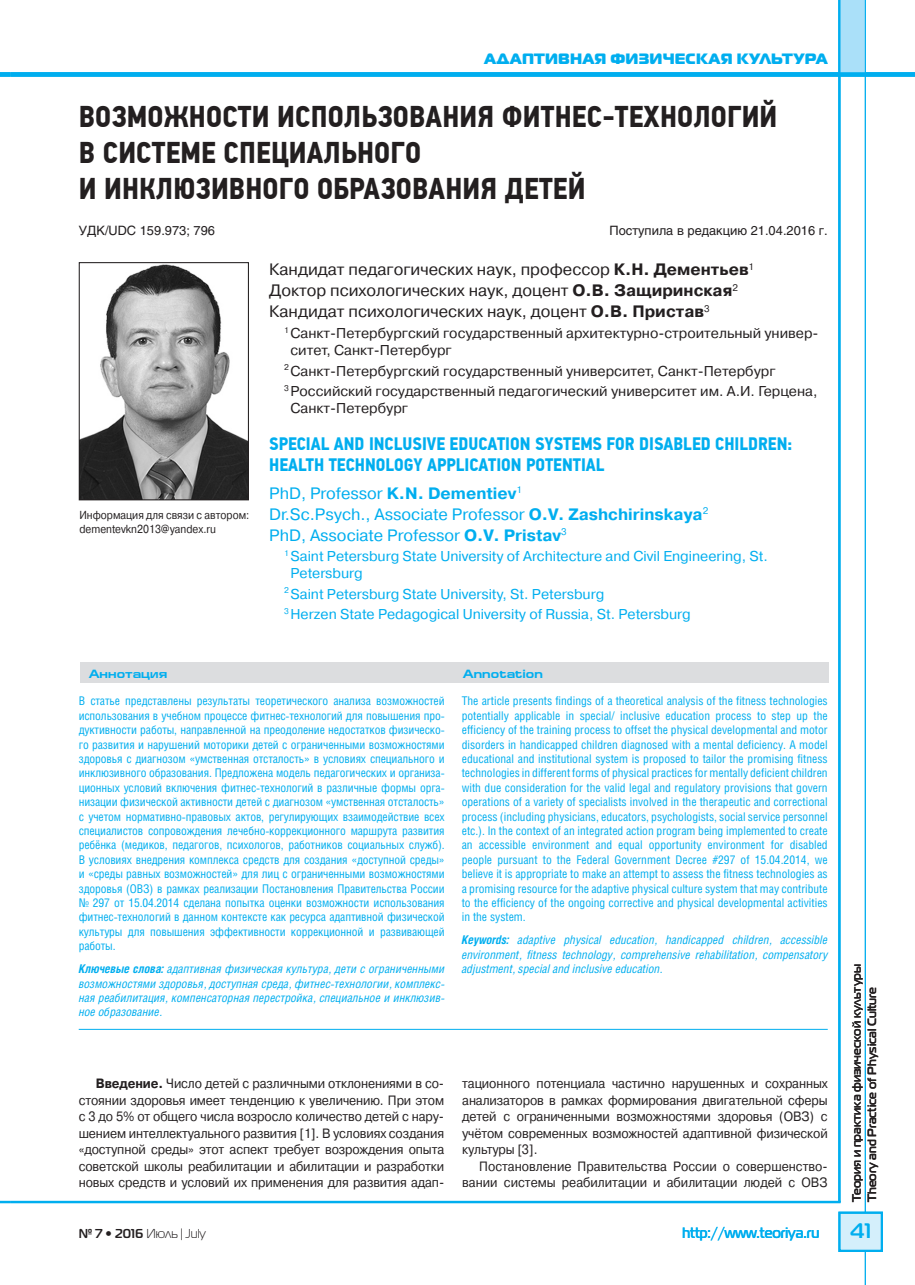
<style>
.page{position:relative;width:915px;height:1285px;background:#fff}
.page>*{position:absolute;margin:0;border:0;box-sizing:border-box;transform-origin:0 0}
.t1{font:700 30px/36px "PF Din Text Cond Pro";letter-spacing:.005em;color:#231f20}
.t2{font:700 21px "Magistral C";color:#00aeef}
.t3{font:700 18px/21.6px "PF Din Text Cond Pro";color:#00aeef}
.t4{font:16.5px/21px "Pragmatica C";color:#231f20}
.t5{font:16.5px/21px "Pragmatica C";color:#00aeef}
.t6{font:15px "Magistral Black C";letter-spacing:.015em;color:#00aeef}
.t7{font:700 15px "Magistral C";color:#00aeef;scale:.92 1}
.t8{font:14.25px/20.7px "Pragmatica C";color:#231f20}
.t9{font:14.25px/20.7px "Pragmatica C";color:#00aeef}
.t10{font:13.5px/16.5px "Pragmatica C";letter-spacing:-.01em;color:#231f20;text-align:justify;scale:.92 1}
.t11{font:12.9px "Magistral C";color:#231f20}
.t12{font:12.75px "Helios";color:#231f20}
.t13{font:12px/14.4px "Helios Cond";letter-spacing:-.005em;color:#00aeef;text-align:justify}
.t14{font:italic 12px/14.4px "Helios Cond";color:#00aeef;text-align:justify}
.t15{font:700 12px/15.5px "Magistral C";color:#231f20}
.t16{font:700 12px "Europe Ext";color:#00aeef;scale:.92 1}
.t17{font:11.7px/14px "Pragmatica C";color:#231f20;scale:.88 1}
.t18{font:8.25px "Pragmatica C";color:#231f20}
.t19{font:8.25px "Pragmatica C";color:#00aeef}
.s1{font-weight:700}
</style>
<div class="page">
<div style="left:0;top:72px;width:11px;height:5px;background:#00aeef"></div>
<svg style="left:0;top:1200px;width:11px;height:2px"></svg>
<div style="left:839px;top:0;width:25px;height:74px;background:#aae0f9"></div>
<div style="left:11px;top:72px;width:903px;height:5px;background:#00aeef"></div>
<hr style="left:838px;top:0;width:2px;height:1201px;background:#00aeef">
<hr style="left:11px;top:1200px;width:829px;height:2px;background:#00aeef">
<hr style="left:864px;top:0;width:1px;height:1284px;background:#00aeef">
<div style="left:838px;top:1211px;width:44px;height:40px;background:#d4effb;border:2px solid #00aeef"></div>
<hr style="left:79px;top:1028px;width:748px;height:1px;background:#00aeef">
<div style="left:80px;top:662px;width:748px;height:21px;background:#dcdddf"></div>
<img style="left:81px;top:264px;width:166px;height:234px">
<div style="left:79px;top:262px;width:170px;height:238px;border:1px solid #231f20"></div>
<p class="t6" style="left:484px;top:48px;width:345px">АДАПТИВНАЯ ФИЗИЧЕСКАЯ КУЛЬТУРА</p>
<h1 class="t1" style="left:79px;top:99px;width:699px">Возможности использования фитнес-технологий в системе специального<br>и инклюзивного образования детей</h1>
<p class="t12" style="left:79px;top:223px;width:138px">УДК/UDC 159. 973; 796</p>
<p class="t12" style="left:609px;top:223px;width:217px">Поступила в редакцию 21. 04.2016 г.</p>
<h3 class="t4" style="left:269px;top:259px;width:486px">Кандидат педагогических наук, профессор <span class="s1">К.Н. Дементьев</span><sup>1<br></sup>Доктор психологических наук, доцент <span class="s1">О.В. Защиринская</span><sup>2<br></sup>Кандидат психологических наук, доцент <span class="s1">О.В. Пристав</span><sup>3</sup></h3>
<p class="t8" style="left:290px;top:323px;width:529px">Санкт-Петербургский государственный архитектурно-строительный универ-</p>
<p class="t18" style="left:284px;top:325px;width:6px">1</p>
<p class="t8" style="left:290px;top:339px;width:486px">ситет, Санкт-Петербург<br>Санкт-Петербургский государственный университет, Санкт-Петербург</p>
<p class="t18" style="left:284px;top:363px;width:6px">2</p>
<p class="t18" style="left:284px;top:383px;width:6px">3</p>
<p class="t8" style="left:290px;top:381px;width:528px">Российский государственный педагогический университет им. А.И. Герцена,</p>
<p class="t17" style="left:79px;top:508px;width:194px">Информация для связи с автором: dementevkn2013@yandex.ru</p>
<p class="t8" style="left:290px;top:397px;width:119px">Санкт-Петербург</p>
<h3 class="t3" style="left:269px;top:433px;width:524px">SPECIAL AND INCLUSIVE EDUCATION SYSTEMS FOR DISABLED CHILDREN:<br>HEALTH TECHNOLOGY APPLICATION POTENTIAL</h3>
<h3 class="t5" style="left:269px;top:482px;width:440px">PhD, Professor <span class="s1">K.N. Dementiev</span><sup>1<br></sup>Dr.Sc.Psych., Associate Professor <span class="s1">O.V. Zashchirinskaya</span><sup>2<br></sup>PhD, Associate Professor <span class="s1">O.V. Pristav</span><sup>3</sup></h3>
<p class="t9" style="left:290px;top:546px;width:479px">Saint Petersburg State University of Architecture and Civil Engineering, St.</p>
<p class="t19" style="left:284px;top:548px;width:6px">1</p>
<p class="t9" style="left:290px;top:562px;width:315px">Petersburg<br>Saint Petersburg State University, St. Petersburg</p>
<p class="t19" style="left:284px;top:586px;width:6px">2</p>
<p class="t19" style="left:284px;top:606px;width:6px">3</p>
<p class="t9" style="left:290px;top:604px;width:401px">Herzen State Pedagogical University of Russia, St. Petersburg</p>
<p class="t16" style="left:89px;top:666px;width:87px">Аннотация</p>
<p class="t16" style="left:462px;top:666px;width:88px">Annotation</p>
<p class="t13" style="left:461px;top:693px;width:367px">The article presents findings of a theoretical analysis of the fitness technologies potentially applicable in special/ inclusive education process to step up the efficiency of the training process to offset the physical developmental and motor disorders in handicapped children diagnosed with a mental deficiency. A model educational and institutional system is proposed to tailor the promising fitness technologies in different forms of physical practices for mentally deficient children with due consideration for the valid legal and regulatory provisions that govern operations of a variety of specialists involved in the therapeutic and correctional process (including physicians, educators, psychologists, social service personnel etc.). In the context of an integrated action program being implemented to create an accessible environment and equal opportunity environment for disabled people pursuant to the Federal Government Decree #297 of 15.04.2014, we believe it is appropriate to make an attempt to assess the fitness technologies as a promising resource for the adaptive physical culture system that may contribute to the efficiency of the ongoing corrective and physical developmental activities in the system.</p>
<p class="t14" style="left:461px;top:932px;width:367px"><span class="s1">Keywords:</span> adaptive physical education, handicapped children, accessible environment, fitness technology, comprehensive rehabilitation, compensatory adjustment, special and inclusive education.</p>
<p class="t13" style="left:79px;top:693px;width:367px">В статье представлены результаты теоретического анализа возможностей использования в учебном процессе фитнес-технологий для повышения про&shy;дуктивности работы, направленной на преодоление недостатков физическо&shy;го развития и нарушений моторики детей с ограниченными возможностями здоровья с диагнозом «умственная отсталость» в условиях специального и инклюзивного образования. Предложена модель педагогических и организа&shy;ционных условий включения фитнес-технологий в различные формы орга&shy;низации физической активности детей с диагнозом «умственная отсталость» с учетом нормативно-правовых актов, регулирующих взаимодействие всех специалистов сопровождения лечебно-коррекционного маршрута развития ребёнка (медиков, педагогов, психологов, работников социальных служб).<br>В условиях внедрения комплекса средств для создания «доступной среды» и «среды равных возможностей» для лиц с ограниченными возможностями здоровья (ОВЗ) в рамках реализации Постановления Правительства России № 297 от 15.04.2014 сделана попытка оценки возможности использования фитнес-технологий в данном контексте как ресурса адаптивной физической культуры для повышения эффективности коррекционной и развивающей работы.</p>
<p class="t14" style="left:79px;top:961px;width:367px"><span class="s1">Ключевые слова:</span> адаптивная физическая культура, дети с ограниченными возможностями здоровья, доступная среда, фитнес-технологии, комплекс&shy;ная реабилитация, компенсаторная перестройка, специальное и инклюзив&shy;ное образование.</p>
<p class="t15" style="left:848px;top:1201px;width:239px;rotate:-90deg">Теория и практика физической культуры<br>Theory and Practice of Physical Culture</p>
<p class="t10" style="left:79px;top:1075px;width:398px;text-indent:17px"><span class="s1">Введение.</span> Число детей с различными отклонениями в со&shy;стоянии здоровья имеет тенденцию к увеличению. При этом с 3 до 5% от общего числа возросло количество детей с нару&shy;шением интеллектуального развития [1]. В условиях создания «доступной среды» этот аспект требует возрождения опыта советской школы реабилитации и абилитации и разработки новых средств и условий их применения для развития адап-</p>
<p class="t10" style="left:462px;top:1075px;width:398px">тационного потенциала частично нарушенных и сохранных анализаторов в рамках формирования двигательной сферы детей с ограниченными возможностями здоровья (ОВЗ) с учётом современных возможностей адаптивной физической культуры [3].</p>
<p class="t10" style="left:462px;top:1157px;width:398px;text-align:right">Постановление Правительства России о совершенство&shy;вании системы реабилитации и абилитации людей с ОВЗ</p>
<p class="t7" style="left:682px;top:1223px;width:150px">http://www.teoriya.ru</p>
<p class="t11" style="left:79px;top:1226px;width:129px"><span class="s1">№ 7 • 2016</span> Июль | July</p>
<h2 class="t2" style="left:850px;top:1217px;width:22px">41</h2>
</div>
